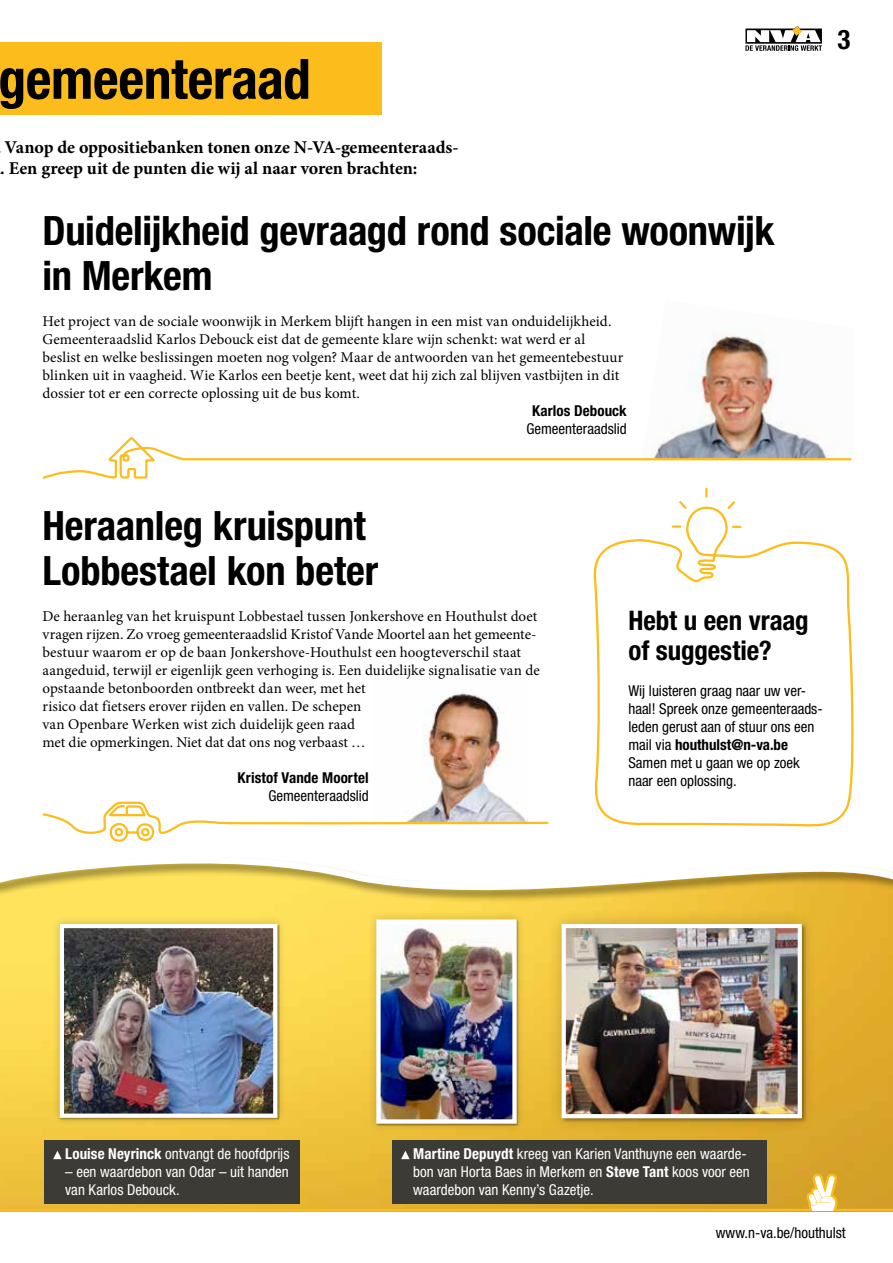
<style>
.page{position:relative;width:893px;height:1263px;background:#fff}
.page>*{position:absolute;margin:0;border:0;box-sizing:border-box;transform-origin:0 0}
.t1{font:700 condensed 55.65px "Helvetica Neue LT Std";letter-spacing:-.005em;color:#000}
.t2{font:700 condensed 40.5px/45px "Helvetica Neue LT Std";letter-spacing:-.005em;color:#000}
.t3{font:700 condensed 27px/30px "Helvetica Neue LT Std";color:#000}
.t4{font:700 18px/21px "Minion Pro";letter-spacing:-.005em;color:#000}
.t5{font:15px/18px "Minion Pro";color:#000}
.t6{font:condensed 15px/18px "Helvetica Neue LT Std";color:#fff}
.t7{font:condensed 15px/18px "Helvetica Neue LT Std";color:#000}
.t8{font:700 condensed 15px "Helvetica Neue LT Std";letter-spacing:.005em;color:#000}
.s1{font-weight:700}
</style>
<div class="page">
<img style="left:0;top:911px;width:893px;height:301px">
<img style="left:672px;top:333px;width:129px;height:102px">
<div style="left:51px;top:915px;width:235px;height:211px;background:#000;opacity:.2"></div>
<img style="left:65px;top:929px;width:207px;height:184px">
<div style="left:60px;top:924px;width:217px;height:194px;border:4px solid #fff"></div>
<div style="left:45px;top:1140px;width:255px;height:64px;background:#3c3b35"></div>
<svg style="left:53px;top:1151px;width:9px;height:8px"></svg>
<div style="left:367px;top:910px;width:159px;height:223px;background:#000;opacity:.2"></div>
<img style="left:381px;top:924px;width:131px;height:195px">
<div style="left:376px;top:919px;width:141px;height:205px;border:4px solid #fff"></div>
<div style="left:393px;top:1140px;width:374px;height:64px;background:#3c3b35"></div>
<svg style="left:401px;top:1151px;width:9px;height:8px"></svg>
<div style="left:546px;top:908px;width:271px;height:226px;background:#000;opacity:.2"></div>
<img style="left:567px;top:929px;width:230px;height:184px">
<div style="left:562px;top:924px;width:240px;height:194px;border:4px solid #fff"></div>
<div style="left:0;top:43px;width:382px;height:72px;background:#fcbd1c"></div>
<svg style="left:0;top:863px;width:893px;height:48px"></svg>
<svg style="left:593px;top:487px;width:261px;height:340px"></svg>
<svg style="left:42px;top:435px;width:810px;height:44px"></svg>
<img style="left:423px;top:691px;width:81px;height:109px">
<svg style="left:42px;top:800px;width:507px;height:42px"></svg>
<svg style="left:0;top:1173px;width:893px;height:38px"></svg>
<svg style="left:745px;top:26px;width:77px;height:25px"></svg>
<h1 class="t1" style="left:-2px;top:45px;width:314px">gemeenteraad</h1>
<p class="t4" style="left:0;top:137px;width:460px">Vanop de oppositiebanken tonen onze N-VA-gemeenteraads-. Een greep uit de punten die wij al naar voren brachten:</p>
<h2 class="t2" style="left:43px;top:207px;width:734px">Duidelijkheid gevraagd rond sociale woonwijk in Merkem</h2>
<p class="t5" style="left:43px;top:312px;width:582px">Het project van de sociale woonwijk in Merkem blijft hangen in een mist van onduidelijkheid.<br>Gemeenteraadslid Karlos Debouck eist dat de gemeente klare wijn schenkt: wat werd er al beslist en welke beslissingen moeten nog volgen? Maar de antwoorden van het gemeentebestuur blinken uit in vaagheid. Wie Karlos een beetje kent, weet dat hij zich zal blijven vastbijten in dit dossier tot er een correcte oplossing uit de bus komt.</p>
<p class="t8" style="left:532px;top:401px;width:96px">Karlos Debouck</p>
<p class="t7" style="left:526px;top:419px;width:102px">Gemeenteraadslid</p>
<h3 class="t3" style="left:837px;top:24px;width:14px">3</h3>
<h2 class="t2" style="left:43px;top:503px;width:337px">Heraanleg kruispunt<br>Lobbestael kon beter</h2>
<p class="t5" style="left:43px;top:607px;width:499px">De heraanleg van het kruispunt Lobbestael tussen Jonkershove en Houthulst doet vragen rijzen. Zo vroeg gemeenteraadslid Kristof Vande Moortel aan het gemeente&shy;bestuur waarom er op de baan Jonkershove-Houthulst een hoogteverschil staat aangeduid, terwijl er eigenlijk geen verhoging is. Een duidelijke signalisatie van de opstaande betonboorden ontbreekt dan weer, met het<br>risico dat fietsers erover rijden en vallen. De schepen<br>van Openbare Werken wist zich duidelijk geen raad<br>met die opmerkingen. Niet dat dat ons nog verbaast …</p>
<p class="t8" style="left:238px;top:769px;width:133px">Kristof Vande Moortel</p>
<p class="t7" style="left:268px;top:787px;width:102px">Gemeenteraadslid</p>
<h3 class="t3" style="left:628px;top:605px;width:182px">Hebt u een vraag of suggestie?</h3>
<p class="t7" style="left:628px;top:681px;width:196px">Wij luisteren graag naar uw ver&shy;haal! Spreek onze gemeenteraads&shy;leden gerust aan of stuur ons een mail via <span class="s1">houthulst@n-va.be<br></span>Samen met u gaan we op zoek naar een oplossing.</p>
<p class="t6" style="left:65px;top:1145px;width:226px"><span class="s1">Louise Neyrinck</span> ontvangt de hoofdprijs</p>
<p class="t6" style="left:65px;top:1163px;width:225px">– een waardebon van Odar – uit handen van Karlos Debouck.</p>
<p class="t6" style="left:413px;top:1145px;width:338px"><span class="s1">Martine Depuydt</span> kreeg van Karien Vanthuyne een waarde&shy;bon van Horta Baes in Merkem en <span class="s1">Steve Tant</span> koos voor een waardebon van Kenny’s Gazetje.</p>
<p class="t7" style="left:716px;top:1224px;width:131px">www.n-va.be/houthulst</p>
</div>
